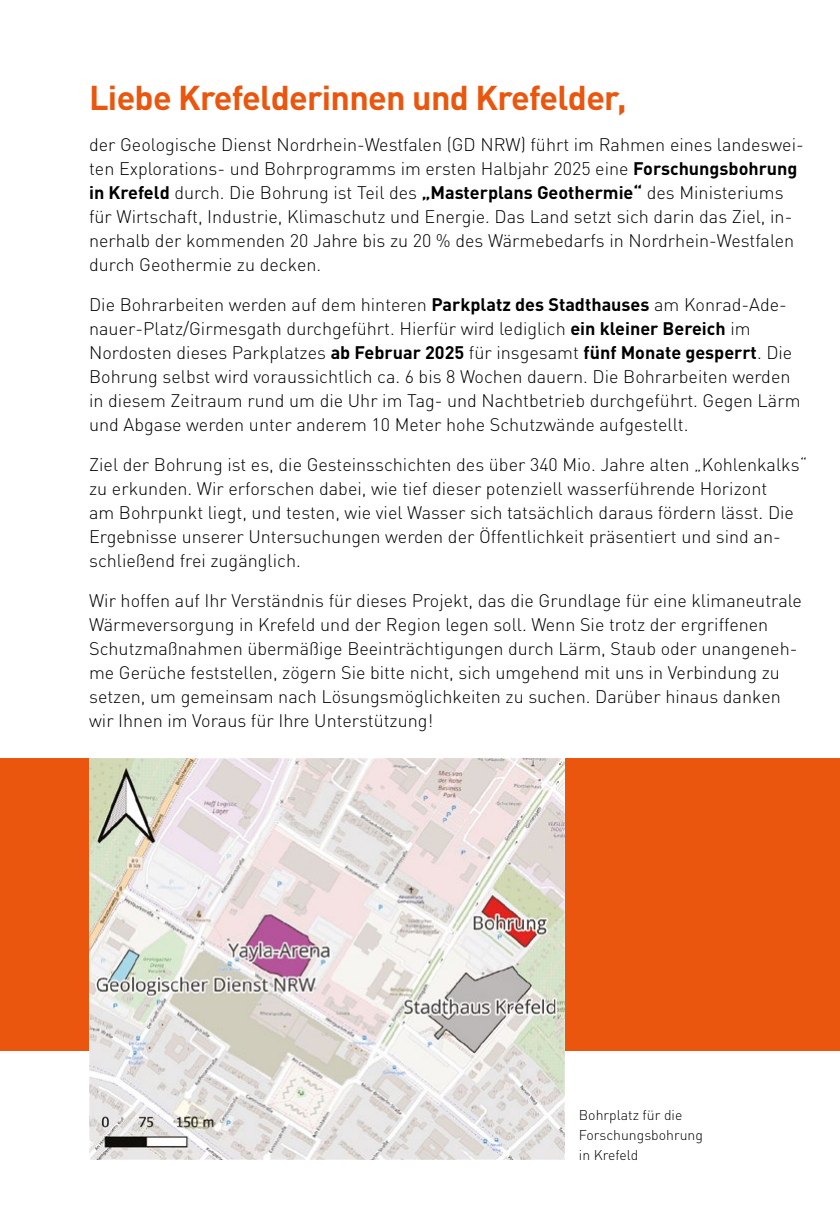
<style>
.page{position:relative;width:840px;height:1225px;background:#fff}
.page>*{position:absolute;margin:0;border:0;box-sizing:border-box;transform-origin:0 0}
.t1{font:700 34px "DIN Pro";letter-spacing:-.02em;color:#ea560d}
.t2{font:300 18px/24px "DIN Pro";color:#000}
.t3{font:300 14px/20px "DIN Pro";color:#000}
.s1{font-weight:700}
</style>
<div class="page">
<div style="left:0;top:758px;width:839px;height:292px;background:#ea560d"></div>
<img style="left:89px;top:758px;width:475px;height:401px">
<h1 class="t1" style="left:89px;top:75px;width:538px">Liebe Krefelderinnen und Krefelder,</h1>
<p class="t2" style="left:89px;top:132px;width:715px">der Geologische Dienst Nordrhein-Westfalen (GD NRW) führt im Rahmen eines landeswei&shy;ten Explorations- und Bohrprogramms im ersten Halbjahr 2025 eine <span class="s1">Forschungsbohrung in Krefeld</span> durch. Die Bohrung ist Teil des <span class="s1">„Masterplans Geothermie“</span> des Ministeriums für Wirtschaft, Industrie, Klimaschutz und Energie. Das Land setzt sich darin das Ziel, in&shy;nerhalb der kommenden 20 Jahre bis zu 20 % des Wärmebedarfs in Nordrhein-Westfalen durch Geothermie zu decken.</p>
<p class="t2" style="left:89px;top:292px;width:712px">Die Bohrarbeiten werden auf dem hinteren <span class="s1">Parkplatz des Stadthauses</span> am Konrad-Ade&shy;nauer-Platz/Girmesgath durchgeführt. Hierfür wird lediglich <span class="s1">ein kleiner Bereich</span> im Nordosten dieses Parkplatzes <span class="s1">ab Februar 2025</span> für insgesamt <span class="s1">fünf Monate gesperrt</span>. Die Bohrung selbst wird voraussichtlich ca. 6 bis 8 Wochen dauern. Die Bohrarbeiten werden in diesem Zeitraum rund um die Uhr im Tag- und Nachtbetrieb durchgeführt. Gegen Lärm und Abgase werden unter anderem 10 Meter hohe Schutzwände aufgestellt.</p>
<p class="t2" style="left:89px;top:452px;width:719px">Ziel der Bohrung ist es, die Gesteinsschichten des über 340 Mio. Jahre alten „Kohlenkalks“ zu erkunden. Wir erforschen dabei, wie tief dieser potenziell wasserführende Horizont<br>am Bohrpunkt liegt, und testen, wie viel Wasser sich tatsächlich daraus fördern lässt. Die Ergebnisse unserer Untersuchungen werden der Öffentlichkeit präsentiert und sind an&shy;schließend frei zugänglich.</p>
<p class="t2" style="left:89px;top:588px;width:714px">Wir hoffen auf Ihr Verständnis für dieses Projekt, das die Grundlage für eine klimaneutrale Wärmeversorgung in Krefeld und der Region legen soll. Wenn Sie trotz der ergriffenen Schutzmaßnahmen übermäßige Beeinträchtigungen durch Lärm, Staub oder unangeneh&shy;me Gerüche feststellen, zögern Sie bitte nicht, sich umgehend mit uns in Verbindung zu setzen, um gemeinsam nach Lösungsmöglichkeiten zu suchen. Darüber hinaus danken wir Ihnen im Voraus für Ihre Unterstützung!</p>
<p class="t3" style="left:578px;top:1104px;width:126px">Bohrplatz für die<br>Forschungsbohrung in Krefeld</p>
</div>
